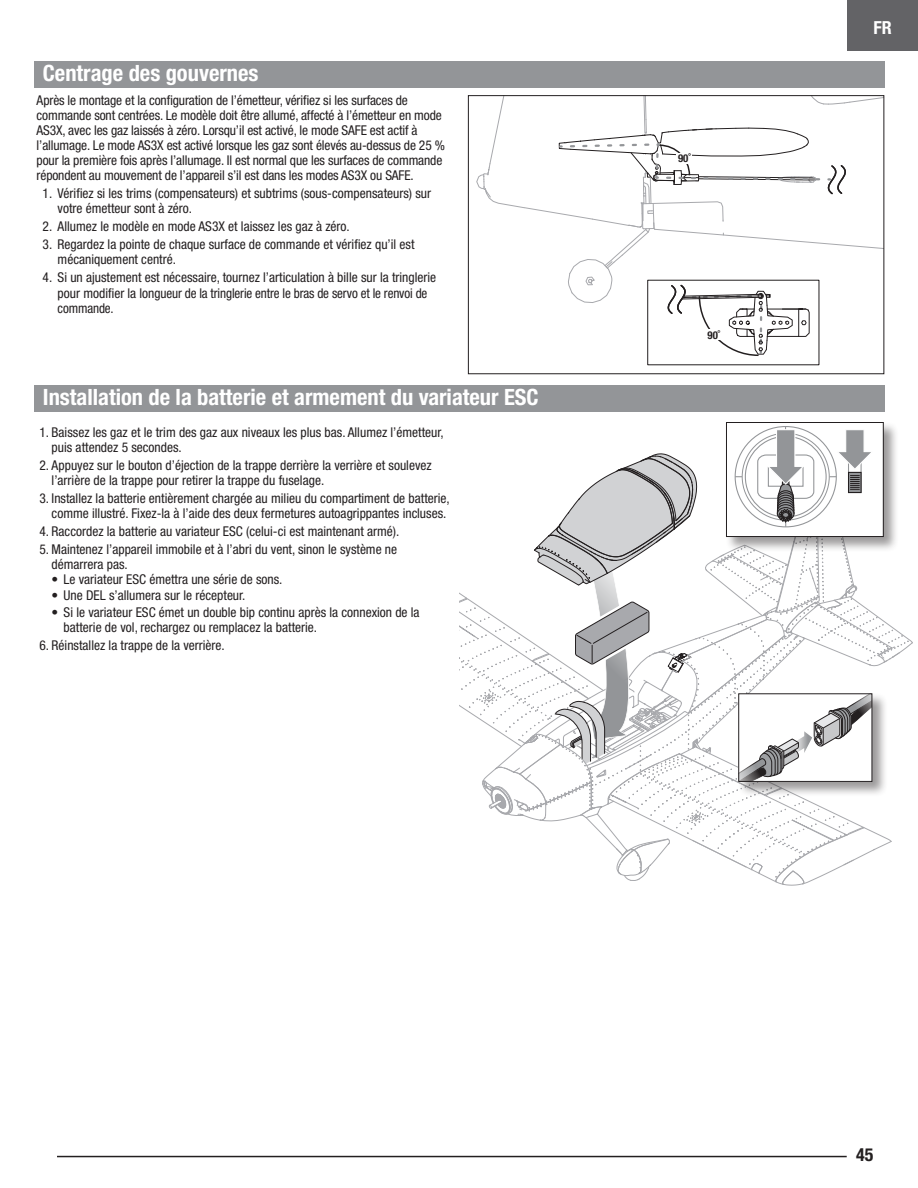
<style>
.page{position:relative;width:918px;height:1188px;background:#fff}
.page>*{position:absolute;margin:0;border:0;box-sizing:border-box;transform-origin:0 0}
.EFL_Main_Header{font:700 condensed 22.5px "Helvetica Neue LT Std";color:#fff}
.t1{font:700 condensed 18px "Helvetica Neue LT Std";color:#fff}
.t2{font:700 condensed 18px "Helvetica Neue LT Std";color:#231f20}
.o__Standard_Text{font:condensed 13.5px/15px "Helvetica Neue LT Std";color:#231f20}
.t3{font:700 condensed 10.8px "Helvetica Neue LT Std";color:#231f20}
</style>
<div class="page">
<div style="left:847px;top:0;width:71px;height:51px;background:#636366"></div>
<hr style="left:57px;top:1156px;width:790px;height:1px;background:#231f20">
<svg style="left:476px;top:97px;width:406px;height:260px"></svg>
<div style="left:468px;top:95px;width:416px;height:279px;border:1px solid #231f20"></div>
<svg style="left:459px;top:427px;width:454px;height:459px"></svg>
<div style="left:738px;top:693px;width:134px;height:89px;border:1px solid #231f20"></div>
<div style="left:34px;top:385px;width:850px;height:27px;background:#939598"></div>
<div style="left:34px;top:61px;width:850px;height:27px;background:#939598"></div>
<p class="EFL_Main_Header" style="left:43px;top:59px;width:217px">Centrage des gouvernes</p>
<p class="o__Standard_Text" style="left:37px;top:93px;width:410px">Après le montage et la configuration de l’émetteur, vérifiez si les surfaces de commande sont centrées. Le modèle doit être allumé, affecté à l’émetteur en mode AS3X, avec les gaz laissés à zéro. Lorsqu’il est activé, le mode SAFE est actif à l’allumage. Le mode AS3X est activé lorsque les gaz sont élevés au-dessus de 25 % pour la première fois après l’allumage. Il est normal que les surfaces de commande répondent au mouvement de l’appareil s’il est dans les modes AS3X ou SAFE.</p>
<p class="o__Standard_Text" style="left:58px;top:186px;width:375px;text-indent:-15px">1. Vérifiez si les trims (compensateurs) et subtrims (sous-compensateurs) sur votre émetteur sont à zéro.</p>
<p class="o__Standard_Text" style="left:43px;top:219px;width:309px">2. Allumez le modèle en mode AS3X et laissez les gaz à zéro.</p>
<p class="o__Standard_Text" style="left:58px;top:237px;width:358px;text-indent:-15px">3. Regardez la pointe de chaque surface de commande et vérifiez qu’il est mécaniquement centré.</p>
<p class="o__Standard_Text" style="left:58px;top:269px;width:380px;line-height:15.8px;text-indent:-15px">4. Si un ajustement est nécessaire, tournez l’articulation à bille sur la tringlerie pour modifier la longueur de la tringlerie entre le bras de servo et le renvoi de commande.</p>
<p class="EFL_Main_Header" style="left:43px;top:384px;width:497px">Installation de la batterie et armement du variateur ESC</p>
<p class="o__Standard_Text" style="left:52px;top:424px;width:394px;text-indent:-12px">1. Baissez les gaz et le trim des gaz aux niveaux les plus bas. Allumez l’émetteur, puis attendez 5 secondes.</p>
<p class="o__Standard_Text" style="left:52px;top:457px;width:382px;text-indent:-12px">2. Appuyez sur le bouton d’éjection de la trappe derrière la verrière et soulevez l’arrière de la trappe pour retirer la trappe du fuselage.</p>
<p class="o__Standard_Text" style="left:39px;top:490px;width:412px;text-align:right">3. Installez la batterie entièrement chargée au milieu du compartiment de batterie, comme illustré. Fixez-la à l’aide des deux fermetures autoagrippantes incluses.</p>
<p class="o__Standard_Text" style="left:39px;top:523px;width:362px">4. Raccordez la batterie au variateur ESC (celui-ci est maintenant armé).</p>
<p class="o__Standard_Text" style="left:52px;top:541px;width:347px;text-indent:-12px">5. Maintenez l’appareil immobile et à l’abri du vent, sinon le système ne démarrera pas.</p>
<p class="o__Standard_Text" style="left:52px;top:571px;width:232px">• Le variateur ESC émettra une série de sons.</p>
<p class="o__Standard_Text" style="left:52px;top:588px;width:195px">• Une DEL s’allumera sur le récepteur.</p>
<p class="o__Standard_Text" style="left:64px;top:604px;width:358px;text-indent:-12px">• Si le variateur ESC émet un double bip continu après la connexion de la batterie de vol, rechargez ou remplacez la batterie.</p>
<p class="o__Standard_Text" style="left:39px;top:637px;width:187px">6. Réinstallez la trappe de la verrière.</p>
<p class="t3" style="left:678px;top:152px;width:14px">90˚</p>
<p class="t3" style="left:708px;top:329px;width:14px">90˚</p>
<h2 class="t1" style="left:874px;top:17px;width:20px">FR</h2>
<h2 class="t2" style="left:856px;top:1144px;width:19px">45</h2>
</div>
